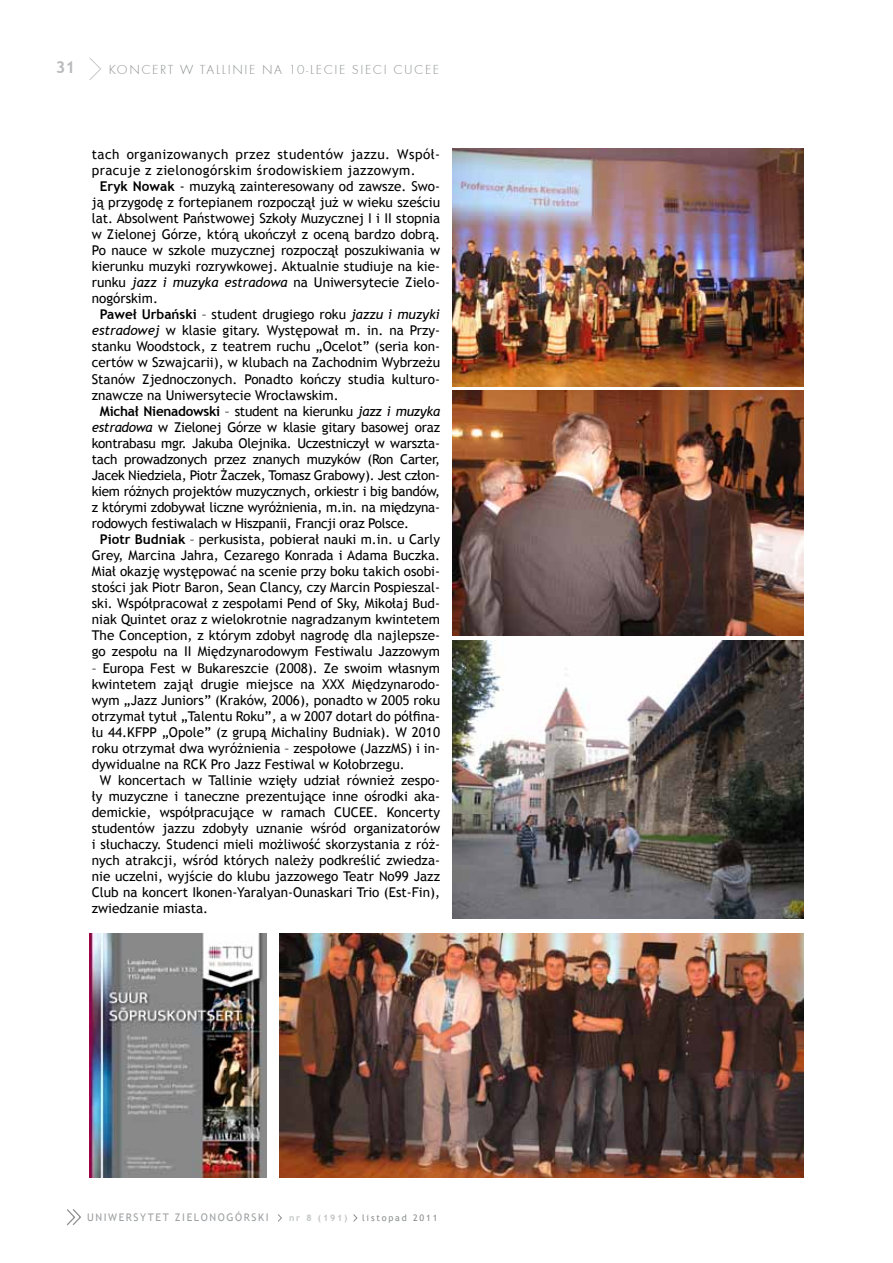
<style>
.page{position:relative;width:893px;height:1263px;background:#fff}
.page>*{position:absolute;margin:0;border:0;box-sizing:border-box;transform-origin:0 0}
.t1{font:700 16.5px "Trebuchet MS";color:#b8babc}
.t2{font:13.5px/16px "Trebuchet MS";color:#000;text-align:justify}
.t3{font:13.5px/16px "Trebuchet MS";letter-spacing:.03em;color:#000}
.t4{font:13.5px "Futura TEE Ligh";letter-spacing:.12em;color:#8a8c8e}
.t5{font:10.5px "Trebuchet MS";letter-spacing:.15em;color:#9da0a2}
.t6{font:9px "Trebuchet MS";letter-spacing:.2em;color:#8a8c8e}
.t7{font:700 9px "Trebuchet MS";color:#c0c2c4}
.s1{font-weight:700}
.s2{font-style:italic}
</style>
<div class="page">
<svg style="left:89px;top:58px;width:12px;height:22px"></svg>
<svg style="left:278px;top:1214px;width:4px;height:8px"></svg>
<svg style="left:353px;top:1214px;width:4px;height:8px"></svg>
<svg style="left:67px;top:1209px;width:14px;height:17px"></svg>
<img style="left:89px;top:933px;width:178px;height:245px">
<img style="left:453px;top:391px;width:351px;height:244px">
<img style="left:453px;top:640px;width:351px;height:278px">
<img style="left:280px;top:933px;width:524px;height:245px">
<img style="left:453px;top:149px;width:351px;height:237px">
<p class="t1" style="left:56px;top:57px;width:21px">31</p>
<p class="t4" style="left:109px;top:61px;width:295px">KONCERT W TALLINIE NA 10-LECIE SIECI CUCEE</p>
<p class="t3" style="left:92px;top:146px;width:350px">tach organizowanych przez studentów jazzu. Współ&shy;pracuje z zielonogórskim środowiskiem jazzowym.</p>
<p class="t2" style="left:92px;top:178px;width:350px;text-indent:8px"><span class="s1">Eryk Nowak</span> - muzyką zainteresowany od zawsze. Swo&shy;ją przygodę z fortepianem rozpoczął już w wieku sześciu lat. Absolwent Państwowej Szkoły Muzycznej I i II stopnia w Zielonej Górze, którą ukończył z oceną bardzo dobrą.<br>Po nauce w szkole muzycznej rozpoczął poszukiwania w kierunku muzyki rozrywkowej. Aktualnie studiuje na kie&shy;runku <span class="s2">jazz i muzyka estradowa</span> na Uniwersytecie Zielo&shy;nogórskim.</p>
<p class="t2" style="left:92px;top:307px;width:350px;text-indent:8px"><span class="s1">Paweł Urbański</span> – student drugiego roku <span class="s2">jazzu i muzyki estradowej</span> w klasie gitary. Występował m. in. na Przy&shy;stanku Woodstock, z teatrem ruchu „Ocelot” (seria kon&shy;certów w Szwajcarii), w klubach na Zachodnim Wybrzeżu Stanów Zjednoczonych. Ponadto kończy studia kulturo&shy;znawcze na Uniwersytecie Wrocławskim.</p>
<p class="t2" style="left:92px;top:403px;width:350px;text-indent:8px"><span class="s1">Michał Nienadowski</span> – student na kierunku <span class="s2">jazz i muzyka estradowa</span> w Zielonej Górze w klasie gitary basowej oraz kontrabasu mgr. Jakuba Olejnika. Uczestniczył w warszta&shy;tach prowadzonych przez znanych muzyków (Ron Carter, Jacek Niedziela, Piotr Żaczek, Tomasz Grabowy). Jest człon&shy;kiem różnych projektów muzycznych, orkiestr i big bandów, z którymi zdobywał liczne wyróżnienia, m.in. na międzyna&shy;rodowych festiwalach w Hiszpanii, Francji oraz Polsce.</p>
<p class="t2" style="left:92px;top:531px;width:350px;text-indent:8px"><span class="s1">Piotr Budniak</span> – perkusista, pobierał nauki m.in. u Carly Grey, Marcina Jahra, Cezarego Konrada i Adama Buczka.<br>Miał okazję występować na scenie przy boku takich osobi&shy;stości jak Piotr Baron, Sean Clancy, czy Marcin Pospieszal&shy;ski. Współpracował z zespołami Pend of Sky, Mikołaj Bud&shy;niak Quintet oraz z wielokrotnie nagradzanym kwintetem The Conception, z którym zdobył nagrodę dla najlepsze&shy;go zespołu na II Międzynarodowym Festiwalu Jazzowym</p>
<p class="t2" style="left:92px;top:660px;width:350px">– Europa Fest w Bukareszcie (2008). Ze swoim własnym kwintetem zajął drugie miejsce na XXX Międzynarodo&shy;wym „Jazz Juniors” (Kraków, 2006), ponadto w 2005 roku otrzymał tytuł „Talentu Roku”, a w 2007 dotarł do półfina&shy;łu 44.KFPP „Opole” (z grupą Michaliny Budniak). W 2010 roku otrzymał dwa wyróżnienia – zespołowe (JazzMS) i in&shy;dywidualne na RCK Pro Jazz Festiwal w Kołobrzegu.</p>
<p class="t2" style="left:92px;top:772px;width:350px;text-indent:8px">W koncertach w Tallinie wzięły udział również zespo&shy;ły muzyczne i taneczne prezentujące inne ośrodki aka&shy;demickie, współpracujące w ramach CUCEE. Koncerty studentów jazzu zdobyły uznanie wśród organizatorów i słuchaczy. Studenci mieli możliwość skorzystania z róż&shy;nych atrakcji, wśród których należy podkreślić zwiedza&shy;nie uczelni, wyjście do klubu jazzowego Teatr No99 Jazz Club na koncert Ikonen-Yaralyan-Ounaskari Trio (Est-Fin), zwiedzanie miasta.</p>
<p class="t5" style="left:87px;top:1211px;width:183px">UNIWERSYTET ZIELONOGÓRSKI</p>
<p class="t7" style="left:289px;top:1212px;width:60px">nr 8 (191)</p>
<p class="t6" style="left:362px;top:1212px;width:77px">listopad 2011</p>
</div>
